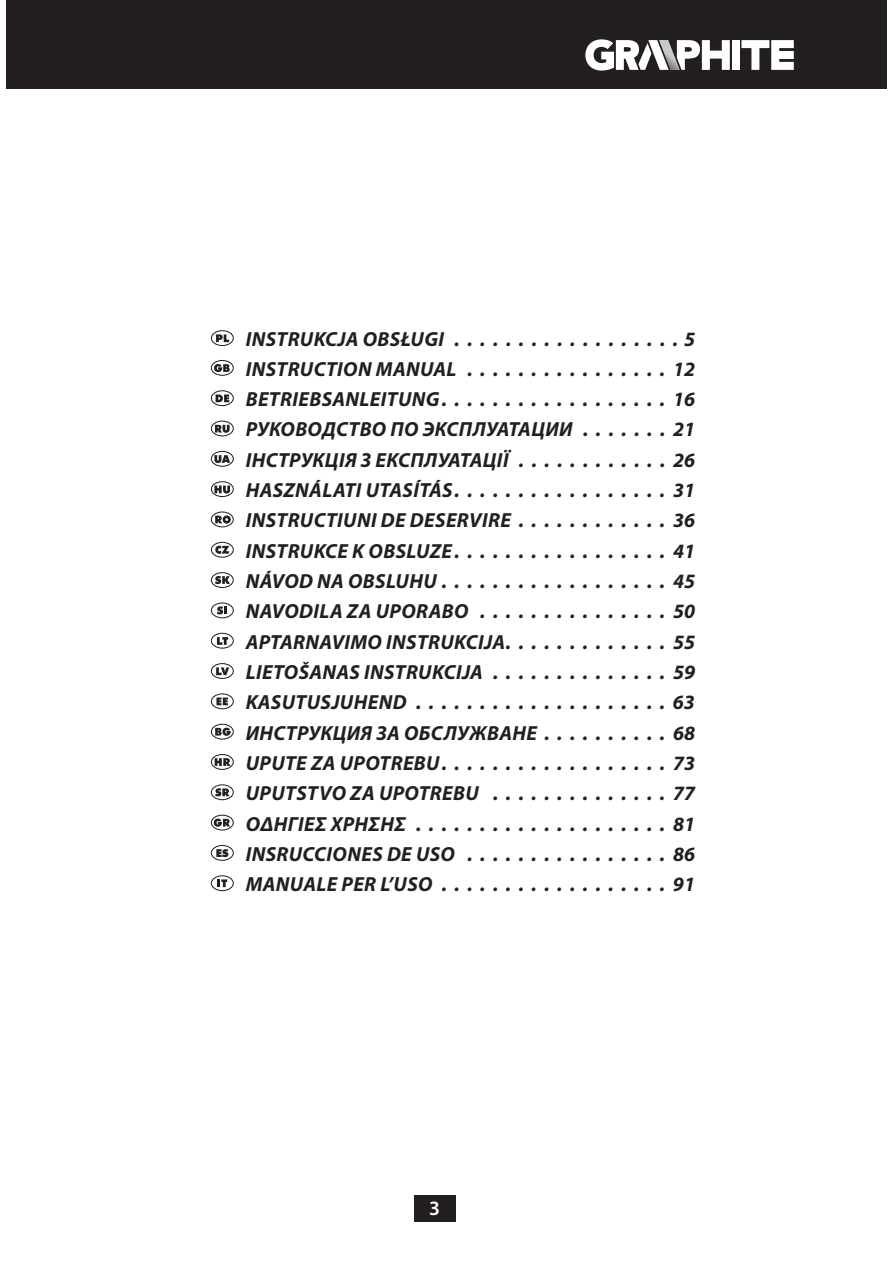
<style>
.page{position:relative;width:893px;height:1263px;background:#fff}
.page>*{position:absolute;margin:0;border:0;box-sizing:border-box;transform-origin:0 0}
.t1{font:italic 700 20.4px/30.3px "Myriad Pro";letter-spacing:.02em;color:#231f20;text-align:justify}
.t2{font:600 20.4px "Myriad Pro";color:#fff}
.t3{font:900 10.8px "Futura BT";color:#231f20}
</style>
<div class="page">
<div style="left:414px;top:1195px;width:42px;height:27px;background:#231f20"></div>
<div style="left:6px;top:0;width:881px;height:88px;background:#231f20"></div>
<svg style="left:741px;top:40px;width:53px;height:30px"></svg>
<div style="left:732px;top:40px;width:8px;height:30px;background:#fff"></div>
<svg style="left:585px;top:39px;width:145px;height:32px"></svg>
<svg style="left:211px;top:331px;width:22px;height:15px"></svg>
<div style="left:211px;top:330px;width:23px;height:16px;border:1px solid #231f20;border-radius:50%"></div>
<svg style="left:216px;top:334px;width:13px;height:8px"></svg>
<svg style="left:211px;top:360px;width:22px;height:15px"></svg>
<div style="left:211px;top:360px;width:23px;height:16px;border:1px solid #231f20;border-radius:50%"></div>
<svg style="left:214px;top:364px;width:16px;height:8px"></svg>
<svg style="left:211px;top:391px;width:22px;height:15px"></svg>
<div style="left:211px;top:390px;width:23px;height:16px;border:1px solid #231f20;border-radius:50%"></div>
<svg style="left:216px;top:395px;width:13px;height:7px"></svg>
<svg style="left:211px;top:421px;width:22px;height:15px"></svg>
<div style="left:211px;top:421px;width:23px;height:15px;border:1px solid #231f20;border-radius:50%"></div>
<svg style="left:215px;top:425px;width:15px;height:8px"></svg>
<svg style="left:211px;top:451px;width:22px;height:15px"></svg>
<div style="left:211px;top:451px;width:23px;height:16px;border:1px solid #231f20;border-radius:50%"></div>
<svg style="left:214px;top:455px;width:16px;height:8px"></svg>
<svg style="left:211px;top:482px;width:22px;height:15px"></svg>
<div style="left:211px;top:481px;width:23px;height:16px;border:1px solid #231f20;border-radius:50%"></div>
<svg style="left:214px;top:486px;width:16px;height:7px"></svg>
<svg style="left:211px;top:512px;width:22px;height:15px"></svg>
<div style="left:211px;top:512px;width:23px;height:15px;border:1px solid #231f20;border-radius:50%"></div>
<svg style="left:215px;top:515px;width:16px;height:9px"></svg>
<svg style="left:211px;top:542px;width:22px;height:15px"></svg>
<div style="left:211px;top:542px;width:23px;height:16px;border:1px solid #231f20;border-radius:50%"></div>
<svg style="left:215px;top:546px;width:14px;height:8px"></svg>
<svg style="left:211px;top:573px;width:22px;height:15px"></svg>
<div style="left:211px;top:572px;width:23px;height:16px;border:1px solid #231f20;border-radius:50%"></div>
<svg style="left:215px;top:576px;width:15px;height:8px"></svg>
<svg style="left:211px;top:603px;width:22px;height:15px"></svg>
<div style="left:211px;top:602px;width:23px;height:16px;border:1px solid #231f20;border-radius:50%"></div>
<svg style="left:217px;top:606px;width:10px;height:9px"></svg>
<svg style="left:211px;top:633px;width:22px;height:15px"></svg>
<div style="left:211px;top:633px;width:23px;height:16px;border:1px solid #231f20;border-radius:50%"></div>
<svg style="left:217px;top:637px;width:11px;height:8px"></svg>
<svg style="left:211px;top:664px;width:22px;height:14px"></svg>
<div style="left:211px;top:663px;width:23px;height:16px;border:1px solid #231f20;border-radius:50%"></div>
<svg style="left:216px;top:667px;width:13px;height:8px"></svg>
<svg style="left:211px;top:694px;width:22px;height:15px"></svg>
<div style="left:211px;top:693px;width:23px;height:16px;border:1px solid #231f20;border-radius:50%"></div>
<svg style="left:216px;top:698px;width:12px;height:7px"></svg>
<svg style="left:211px;top:724px;width:22px;height:15px"></svg>
<div style="left:211px;top:724px;width:23px;height:16px;border:1px solid #231f20;border-radius:50%"></div>
<svg style="left:215px;top:728px;width:16px;height:8px"></svg>
<svg style="left:211px;top:755px;width:22px;height:14px"></svg>
<div style="left:211px;top:754px;width:23px;height:16px;border:1px solid #231f20;border-radius:50%"></div>
<svg style="left:215px;top:758px;width:15px;height:8px"></svg>
<svg style="left:211px;top:785px;width:22px;height:15px"></svg>
<div style="left:211px;top:784px;width:23px;height:16px;border:1px solid #231f20;border-radius:50%"></div>
<svg style="left:215px;top:788px;width:14px;height:8px"></svg>
<svg style="left:211px;top:815px;width:22px;height:15px"></svg>
<div style="left:211px;top:815px;width:23px;height:16px;border:1px solid #231f20;border-radius:50%"></div>
<svg style="left:214px;top:819px;width:16px;height:8px"></svg>
<div style="left:211px;top:845px;width:23px;height:16px;border:1px solid #231f20;border-radius:50%"></div>
<svg style="left:211px;top:876px;width:22px;height:15px"></svg>
<div style="left:211px;top:875px;width:23px;height:16px;border:1px solid #231f20;border-radius:50%"></div>
<svg style="left:218px;top:879px;width:9px;height:8px"></svg>
<p class="t3" style="left:216px;top:849px;width:15px">ES</p>
<p class="t1" style="left:246px;top:323px;width:451px">INSTRUKCJA OBSŁUGI . . . . . . . . . . . . . . . . . . 5<br>INSTRUCTION MANUAL . . . . . . . . . . . . . . . . 12<br>BETRIEBSANLEITUNG. . . . . . . . . . . . . . . . . . 16<br>РУКОВОДСТВО ПО ЭКСПЛУАТАЦИИ . . . . . . . 21<br>ІНСТРУКЦІЯ З ЕКСПЛУАТАЦІЇ . . . . . . . . . . . . 26<br>HASZNÁLATI UTASÍTÁS. . . . . . . . . . . . . . . . . 31<br>INSTRUCTIUNI DE DESERVIRE . . . . . . . . . . . . 36<br>INSTRUKCE K OBSLUZE.................41<br>NÁVOD NA OBSLUHU . . . . . . . . . . . . . . . . . . 45<br>NAVODILA ZA UPORABO . . . . . . . . . . . . . . . 50<br>APTARNAVIMO INSTRUKCIJA. . . . . . . . . . . . . 55<br>LIETOŠANAS INSTRUKCIJA . . . . . . . . . . . . . . 59<br>KASUTUSJUHEND . . . . . . . . . . . . . . . . . . . . 63<br>ИНСТРУКЦИЯ ЗА ОБСЛУЖВАНЕ . . . . . . . . . . 68<br>UPUTE ZA UPOTREBU..................73<br>UPUTSTVO ZA UPOTREBU . . . . . . . . . . . . . . 77<br>ΟΔΗΓΙΕΣ ΧΡΗΣΗΣ . . . . . . . . . . . . . . . . . . . . 81<br>INSRUCCIONES DE USO . . . . . . . . . . . . . . . . 86<br>MANUALE PER L’USO . . . . . . . . . . . . . . . . . . 91</p>
<p class="t2" style="left:429px;top:1196px;width:12px">3</p>
</div>
